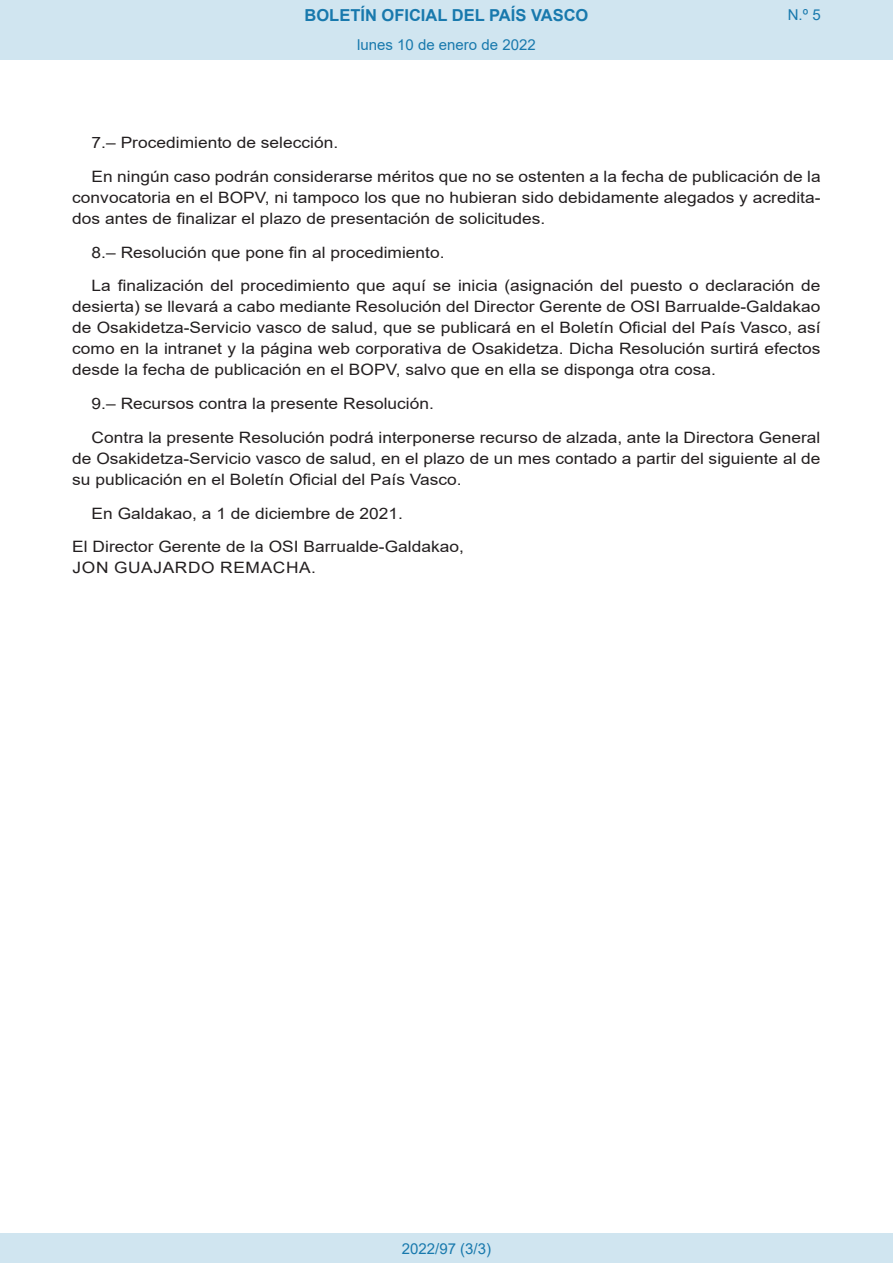
<style>
.page{position:relative;width:893px;height:1263px;background:#fff}
.page>*{position:absolute;margin:0;border:0;box-sizing:border-box;transform-origin:0 0}
.t1{font:700 16.5px "Arial";color:#1879ad}
.BOPVDetalle{font:15.6px/21px "Arial";color:#231f20;text-align:justify;scale:1.11 1}
.BOPVFirmaPuesto{font:15.6px "Arial";color:#231f20;scale:1.11 1}
.BOPVFirmaLugFec{font:15.6px "Arial";color:#231f20;scale:1.11 1}
.BOPVFirmaNombre{font:15.6px "Arial";letter-spacing:.035em;color:#231f20;scale:1.11 1}
.Paginacion_Centro{font:15px "Arial";color:#1879ad}
</style>
<div class="page">
<div style="left:0;top:0;width:893px;height:60px;background:#d0e5f0"></div>
<div style="left:0;top:1233px;width:893px;height:30px;background:#d0e5f0"></div>
<p class="t1" style="left:305px;top:3px;width:285px">BOLETÍN OFICIAL DEL PAÍS VASCO</p>
<p class="Paginacion_Centro" style="left:357px;top:35px;width:180px">lunes 10 de enero de 2022</p>
<p class="Paginacion_Centro" style="left:788px;top:5px;width:34px">N.º 5</p>
<p class="BOPVDetalle" style="left:92px;top:132px;width:224px">7.– Procedimiento de selección.</p>
<p class="BOPVDetalle" style="left:72px;top:166px;width:676px;text-indent:19px">En ningún caso podrán considerarse méritos que no se ostenten a la fecha de publicación de la convocatoria en el BOPV, ni tampoco los que no hubieran sido debidamente alegados y acredita&shy;dos antes de finalizar el plazo de presentación de solicitudes.</p>
<p class="BOPVDetalle" style="left:92px;top:242px;width:319px">8.– Resolución que pone fin al procedimiento.</p>
<p class="BOPVDetalle" style="left:72px;top:275px;width:676px;text-indent:19px">La finalización del procedimiento que aquí se inicia (asignación del puesto o declaración de desierta) se llevará a cabo mediante Resolución del Director Gerente de OSI Barrualde-Galdakao de Osakidetza-Servicio vasco de salud, que se publicará en el Boletín Oficial del País Vasco, así como en la intranet y la página web corporativa de Osakidetza. Dicha Resolución surtirá efectos desde la fecha de publicación en el BOPV, salvo que en ella se disponga otra cosa.</p>
<p class="BOPVDetalle" style="left:92px;top:393px;width:310px">9.– Recursos contra la presente Resolución.</p>
<p class="BOPVDetalle" style="left:72px;top:427px;width:676px;text-indent:19px">Contra la presente Resolución podrá interponerse recurso de alzada, ante la Directora General de Osakidetza-Servicio vasco de salud, en el plazo de un mes contado a partir del siguiente al de su publicación en el Boletín Oficial del País Vasco.</p>
<p class="BOPVFirmaLugFec" style="left:92px;top:502px;width:282px">En Galdakao, a 1 de diciembre de 2021.</p>
<p class="BOPVFirmaPuesto" style="left:72px;top:536px;width:354px">El Director Gerente de la OSI Barrualde-Galdakao,</p>
<p class="BOPVFirmaNombre" style="left:73px;top:557px;width:221px">JON GUAJARDO REMACHA.</p>
<p class="Paginacion_Centro" style="left:402px;top:1238px;width:91px">2022/97 (3/3)</p>
</div>
